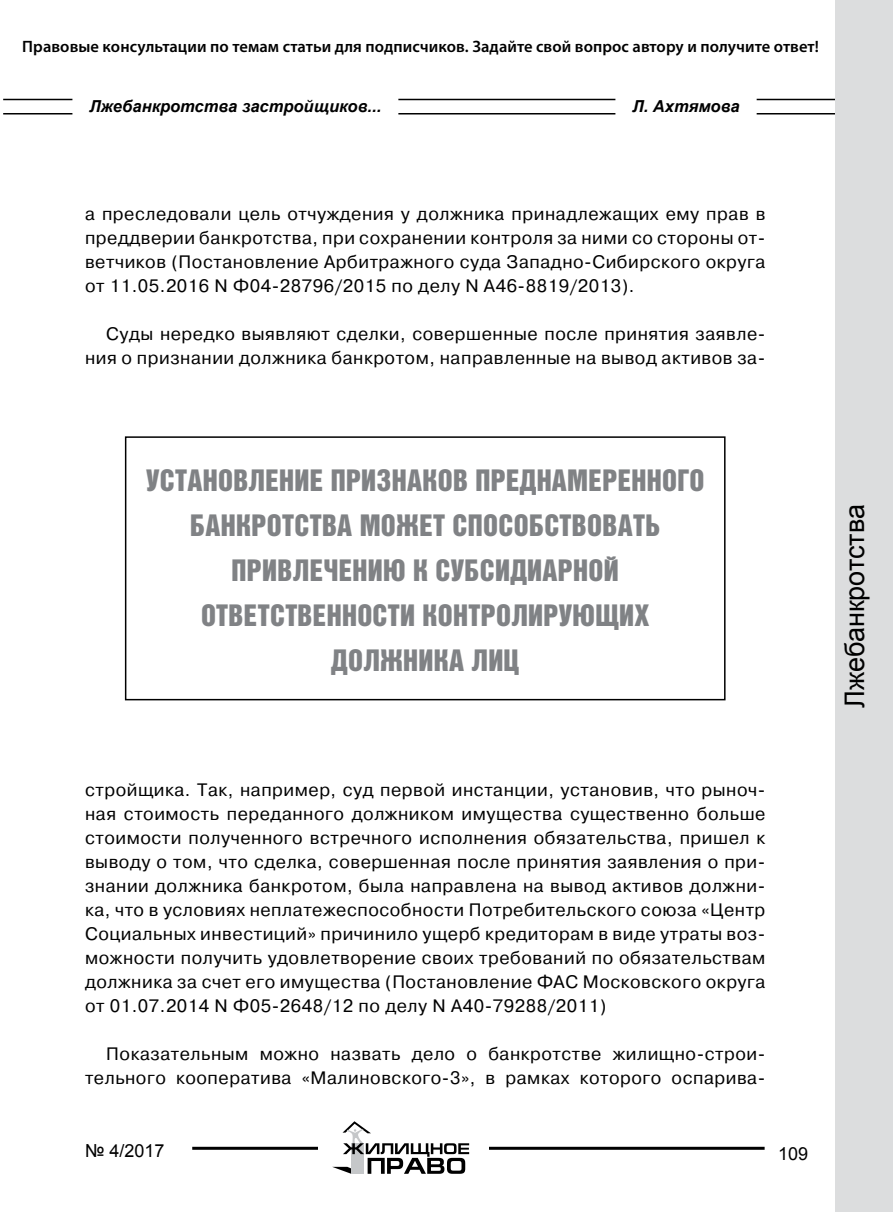
<style>
.page{position:relative;width:893px;height:1212px;background:#fff}
.page>*{position:absolute;margin:0;border:0;box-sizing:border-box;transform-origin:0 0}
.t1{font:30px/45px "Bastion Kontrast Alt C";letter-spacing:.01em;color:#808285;text-align:center}
.t2{font:27px "Arial";letter-spacing:-.005em;color:#000}
.t3{font:18px/24px "Pragmatica";letter-spacing:.03em;color:#000;text-align:justify}
.t4{font:18px "Arial";color:#000}
.t5{font:600 16.5px "Myriad Pro";letter-spacing:.005em;color:#000}
.t6{font:italic 700 16.5px "Arial";color:#000}
</style>
<div class="page">
<hr style="left:3px;top:99px;width:857px;height:1px;background:#000">
<hr style="left:3px;top:113px;width:857px;height:1px;background:#000">
<div style="left:835px;top:0;width:58px;height:1212px;background:#dcddde"></div>
<div style="left:615px;top:95px;width:142px;height:23px;background:#fff"></div>
<div style="left:72px;top:95px;width:326px;height:23px;background:#fff"></div>
<hr style="left:192px;top:1147px;width:573px;height:3px;background:#000">
<div style="left:319px;top:1108px;width:170px;height:85px;background:#fff"></div>
<svg style="left:332px;top:1121px;width:137px;height:53px"></svg>
<div style="left:125px;top:436px;width:600px;height:264px;border:2px solid #000"></div>
<p class="t5" style="left:22px;top:36px;width:798px">Правовые консультации по темам статьи для подписчиков. Задайте свой вопрос автору и получите ответ!</p>
<p class="t6" style="left:89px;top:96px;width:293px">Лжебанкротства застройщиков...</p>
<p class="t6" style="left:632px;top:96px;width:109px">Л. Ахтямова</p>
<p class="t3" style="left:85px;top:203px;width:682px">а преследовали цель отчуждения у должника принадлежащих ему прав в преддверии банкротства, при сохранении контроля за ними со стороны от&shy;ветчиков (Постановление Арбитражного суда Западно-Сибирского округа от 11.05.2016 N Ф04-28796/2015 по делу N А46-8819/2013).</p>
<p class="t3" style="left:85px;top:323px;width:682px;text-align:right">Суды нередко выявляют сделки, совершенные после принятия заявле&shy;ния о признании должника банкротом, направленные на вывод активов за-</p>
<h1 class="t1" style="left:146px;top:458px;width:560px">установление признаков преднамеренного банкротства может способствовать привлечению к субсидиарной ответственности контролирующих должника лиц</h1>
<p class="t3" style="left:85px;top:779px;width:682px">стройщика. Так, например, суд первой инстанции, установив, что рыноч&shy;ная стоимость переданного должником имущества существенно больше стоимости полученного встречного исполнения обязательства, пришел к выводу о том, что сделка, совершенная после принятия заявления о при&shy;знании должника банкротом, была направлена на вывод активов должни&shy;ка, что в условиях неплатежеспособности Потребительского союза «Центр Социальных инвестиций» причинило ущерб кредиторам в виде утраты воз&shy;можности получить удовлетворение своих требований по обязательствам должника за счет его имущества (Постановление ФАС Московского округа от 01.07.2014 N Ф05-2648/12 по делу N А40-79288/2011)</p>
<p class="t3" style="left:85px;top:1042px;width:682px;text-align:right">Показательным можно назвать дело о банкротстве жилищно-строи&shy;тельного кооператива «Малиновского-3», в рамках которого оспарива-</p>
<p class="t4" style="left:85px;top:1139px;width:81px">№ 4/2017</p>
<p class="t4" style="left:778px;top:1142px;width:32px">109</p>
<h2 class="t2" style="left:837px;top:708px;width:205px;rotate:-90deg">Лжебанкротства</h2>
</div>
